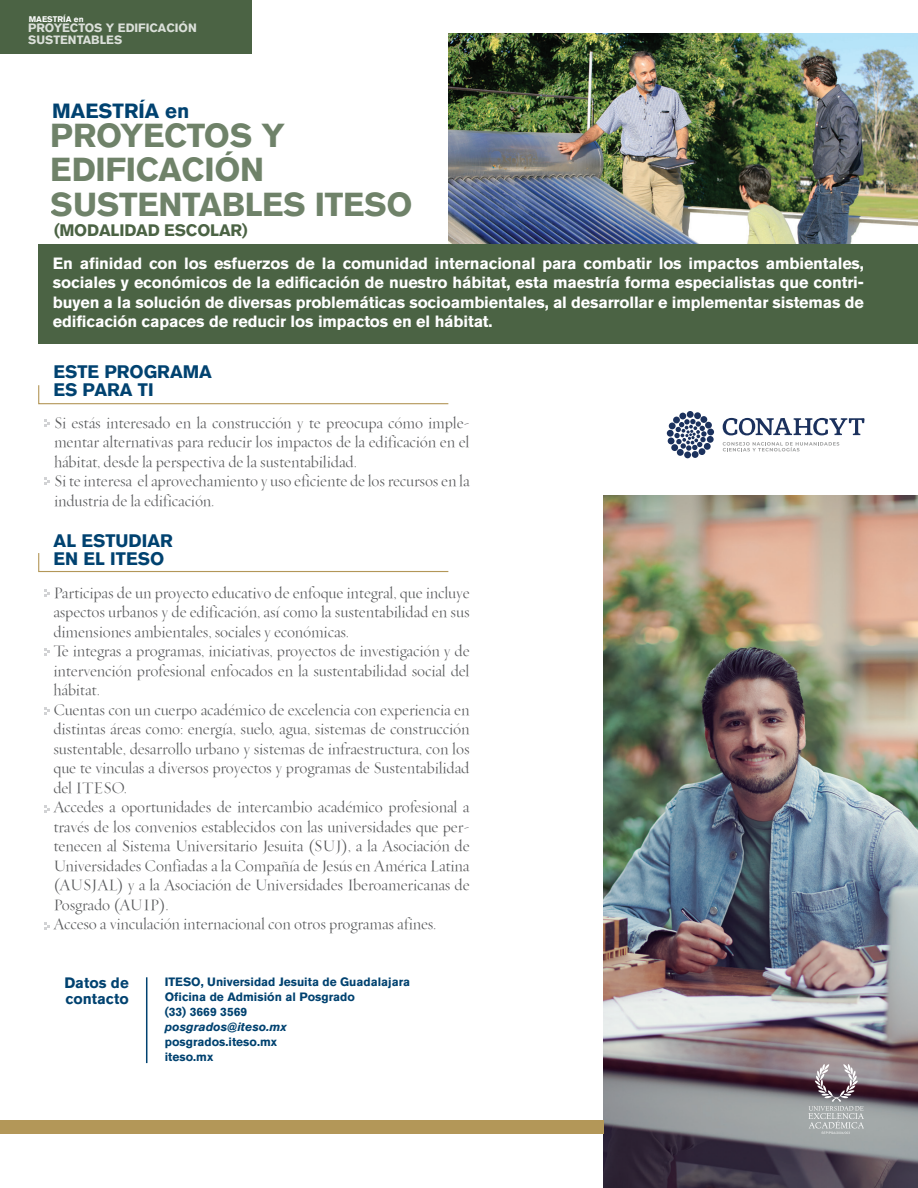
<style>
.page{position:relative;width:918px;height:1188px;background:#fff}
.page>*{position:absolute;margin:0;border:0;box-sizing:border-box;transform-origin:0 0}
.t1{font:700 33px/34.5px "Akzidenz Grotesk BQ";letter-spacing:-.01em;color:#4b6344}
.t2{font:700 20.4px "Akzidenz Grotesk BQ";color:#004270}
.t3{font:700 18px "Akzidenz Grotesk BQ";color:#004270}
.texto_gral{font:16.5px/19.5px "Requiem Fine HTF Roman";letter-spacing:-.01em;color:#57585a;text-align:justify}
.t4{font:700 16.5px "Akzidenz Grotesk BQ";letter-spacing:-.01em;color:#4b6344}
.t5{font:700 16.2px/19.5px "Akzidenz Grotesk BQ";letter-spacing:-.01em;color:#fff;text-align:justify}
.t6{font:700 15px "Akzidenz Grotesk BQ";color:#004270}
.t7{font:700 12px "Akzidenz Grotesk BQ";color:#004270}
.t8{font:700 12px/12px "Akzidenz Grotesk BQ";color:#fff}
.t9{font:italic 700 12px "Akzidenz Grotesk BQ";color:#004270}
.t10{font:700 8.1px "Akzidenz Grotesk BQ";color:#fff}
</style>
<div class="page">
<div style="left:39px;top:244px;width:879px;height:99px;background:#4b6344"></div>
<img style="left:604px;top:496px;width:314px;height:692px">
<img style="left:448px;top:34px;width:470px;height:210px">
<div style="left:0;top:1121px;width:604px;height:13px;background:#b39758"></div>
<svg style="left:38px;top:385px;width:411px;height:20px"></svg>
<svg style="left:38px;top:553px;width:411px;height:20px"></svg>
<svg style="left:44px;top:589px;width:5px;height:8px"></svg>
<hr style="left:146px;top:977px;width:1px;height:86px;background:#004270">
<svg style="left:44px;top:420px;width:5px;height:7px"></svg>
<svg style="left:44px;top:477px;width:5px;height:8px"></svg>
<svg style="left:808px;top:1064px;width:56px;height:70px;background:#989398"></svg>
<div style="left:0;top:0;width:252px;height:54px;background:#4b6344"></div>
<svg style="left:44px;top:648px;width:5px;height:8px"></svg>
<svg style="left:44px;top:707px;width:5px;height:8px"></svg>
<svg style="left:44px;top:805px;width:5px;height:8px"></svg>
<svg style="left:44px;top:922px;width:5px;height:8px"></svg>
<div style="left:707px;top:429px;width:7px;height:6px;background:#1b315d;border-radius:50%"></div>
<div style="left:707px;top:436px;width:7px;height:7px;background:#1b315d;border-radius:50%"></div>
<div style="left:704px;top:443px;width:7px;height:7px;background:#1b315d;border-radius:50%"></div>
<div style="left:699px;top:448px;width:6px;height:7px;background:#1b315d;border-radius:50%"></div>
<div style="left:692px;top:451px;width:7px;height:7px;background:#1b315d;border-radius:50%"></div>
<div style="left:684px;top:452px;width:7px;height:6px;background:#1b315d;border-radius:50%"></div>
<div style="left:677px;top:449px;width:7px;height:7px;background:#1b315d;border-radius:50%"></div>
<div style="left:671px;top:444px;width:7px;height:7px;background:#1b315d;border-radius:50%"></div>
<div style="left:668px;top:438px;width:7px;height:6px;background:#1b315d;border-radius:50%"></div>
<div style="left:667px;top:430px;width:7px;height:7px;background:#1b315d;border-radius:50%"></div>
<div style="left:705px;top:422px;width:7px;height:7px;background:#1b315d;border-radius:50%"></div>
<div style="left:700px;top:416px;width:7px;height:7px;background:#1b315d;border-radius:50%"></div>
<div style="left:694px;top:412px;width:7px;height:7px;background:#1b315d;border-radius:50%"></div>
<div style="left:687px;top:411px;width:7px;height:7px;background:#1b315d;border-radius:50%"></div>
<div style="left:679px;top:413px;width:7px;height:6px;background:#1b315d;border-radius:50%"></div>
<div style="left:673px;top:417px;width:7px;height:6px;background:#1b315d;border-radius:50%"></div>
<div style="left:669px;top:423px;width:7px;height:6px;background:#1b315d;border-radius:50%"></div>
<svg style="left:723px;top:418px;width:142px;height:17px"></svg>
<svg style="left:723px;top:442px;width:116px;height:9px"></svg>
<svg style="left:674px;top:419px;width:33px;height:32px"></svg>
<p class="t10" style="left:29px;top:14px;width:56px">MAESTRÍA en</p>
<p class="t8" style="left:28px;top:22px;width:170px">PROYECTOS Y EDIFICACIÓN<br>SUSTENTABLES</p>
<p class="t2" style="left:52px;top:99px;width:139px">MAESTRÍA en</p>
<h1 class="t1" style="left:51px;top:118px;width:363px">PROYECTOS Y<br>EDIFICACIÓN<br>SUSTENTABLES ITESO</h1>
<p class="t4" style="left:54px;top:220px;width:195px">(MODALIDAD ESCOLAR)</p>
<p class="t5" style="left:53px;top:253px;width:813px">En afinidad con los esfuerzos de la comunidad internacional para combatir los impactos ambientales, sociales y económicos de la edificación de nuestro hábitat, esta maestría forma especialistas que contri&shy;buyen a la solución de diversas problemáticas socioambientales, al desarrollar e implementar sistemas de edificación capaces de reducir los impactos en el hábitat.</p>
<p class="t3" style="left:53px;top:361px;width:160px">ESTE PROGRAMA</p>
<p class="t3" style="left:53px;top:379px;width:102px">ES PARA TI</p>
<p class="texto_gral" style="left:54px;top:413px;width:417px">Si estás interesado en la construcción y te preocupa cómo imple&shy;mentar alternativas para reducir los impactos de la edificación en el hábitat, desde la perspectiva de la sustentabilidad.</p>
<p class="texto_gral" style="left:54px;top:472px;width:417px">Si te interesa el aprovechamiento y uso eficiente de los recursos en la industria de la edificación.</p>
<p class="t3" style="left:54px;top:530px;width:121px">AL ESTUDIAR</p>
<p class="t3" style="left:54px;top:548px;width:112px">EN EL ITESO</p>
<p class="texto_gral" style="left:53px;top:583px;width:418px">Participas de un proyecto educativo de enfoque integral, que incluye aspectos urbanos y de edificación, así como la sustentabilidad en sus dimensiones ambientales, sociales y económicas.</p>
<p class="texto_gral" style="left:53px;top:642px;width:418px">Te integras a programas, iniciativas, proyectos de investigación y de intervención profesional enfocados en la sustentabilidad social del hábitat.</p>
<p class="texto_gral" style="left:53px;top:700px;width:418px">Cuentas con un cuerpo académico de excelencia con experiencia en distintas áreas como: energía, suelo, agua, sistemas de construcción sustentable, desarrollo urbano y sistemas de infraestructura, con los que te vinculas a diversos proyectos y programas de Sustentabilidad del ITESO.</p>
<p class="texto_gral" style="left:53px;top:798px;width:418px">Accedes a oportunidades de intercambio académico profesional a través de los convenios establecidos con las universidades que per&shy;tenecen al Sistema Universitario Jesuita (SUJ), a la Asociación de Universidades Confiadas a la Compañía de Jesús en América Latina (AUSJAL) y a la Asociación de Universidades Iberoamericanas de Posgrado (AUIP).</p>
<p class="texto_gral" style="left:53px;top:915px;width:385px">Acceso a vinculación internacional con otros programas afines.</p>
<p class="t6" style="left:64px;top:974px;width:66px">Datos de</p>
<p class="t6" style="left:65px;top:990px;width:65px">contacto</p>
<p class="t7" style="left:165px;top:975px;width:247px">ITESO, Universidad Jesuita de Guadalajara</p>
<p class="t7" style="left:165px;top:990px;width:192px">Oficina de Admisión al Posgrado</p>
<p class="t7" style="left:165px;top:1005px;width:84px">(33) 3669 3569</p>
<p class="t9" style="left:165px;top:1019px;width:123px">posgrados@iteso.mx</p>
<p class="t7" style="left:165px;top:1035px;width:114px">posgrados.iteso.mx</p>
<p class="t7" style="left:165px;top:1050px;width:50px">iteso.mx</p>
</div>
